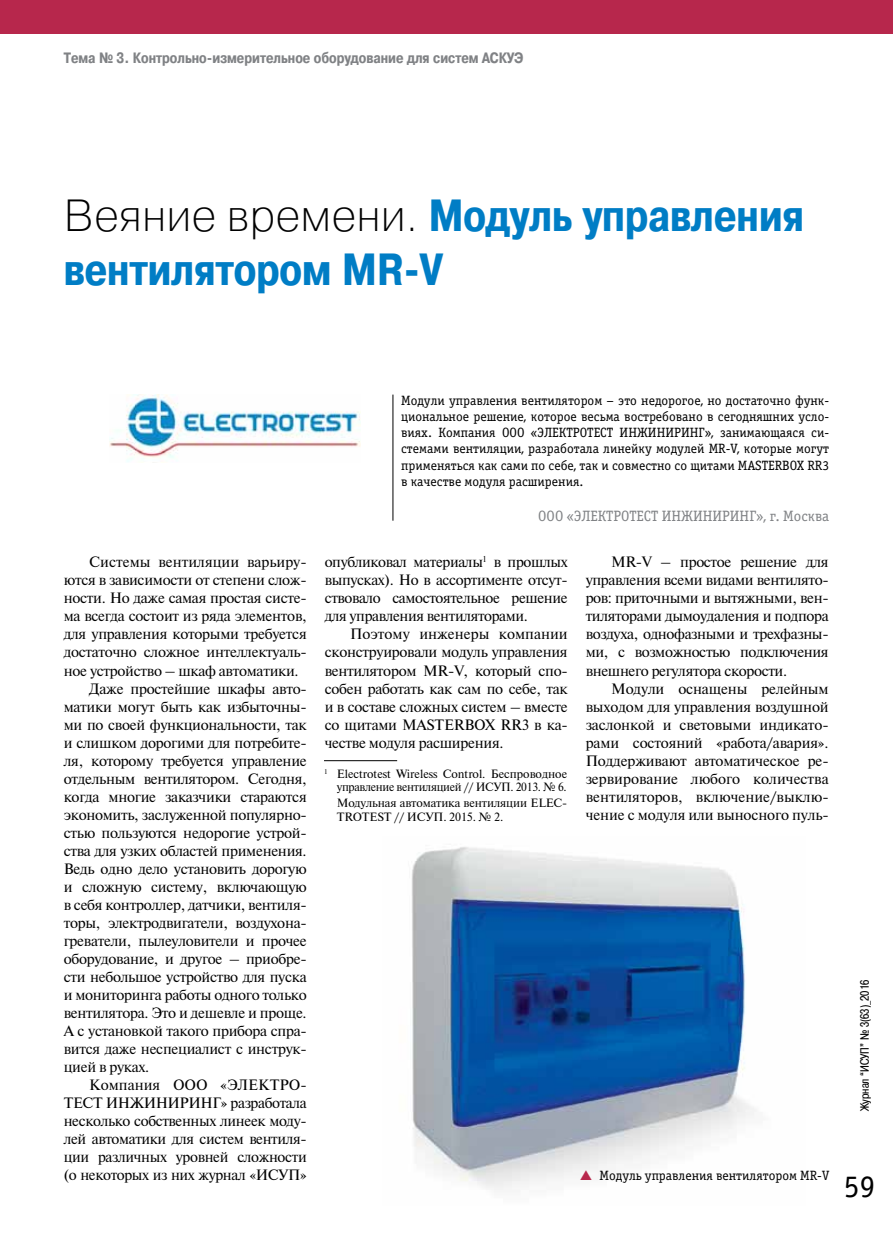
<style>
.page{position:relative;width:893px;height:1234px;background:#fff}
.page>*{position:absolute;margin:0;border:0;box-sizing:border-box;transform-origin:0 0}
.t1{font:700 45px/54px "Pragmatica Cond C";color:#007dc5}
.t2{font:31.5px "Officina Serif C";color:#000}
.t3{font:15px/18px "Newton";letter-spacing:-.02em;color:#000;text-align:justify}
.t4{font:700 15px "Pragmatica Cond C";color:#808285}
.t5{font:15px "Newton";color:#000}
.t6{font:15px "Officina Serif C";color:#808285}
.t7{font:13.5px/16.2px "Officina Serif C";color:#000;text-align:justify}
.t8{font:12px/13.5px "Newton";letter-spacing:-.01em;color:#000;text-align:right}
.t9{font:12px "Pragmatica Cond C";color:#000}
.s1{font-family:"Pragmatica Light C";font-weight:400;color:#000}
</style>
<div class="page">
<div style="left:0;top:0;width:893px;height:34px;background:#b7274c"></div>
<hr style="left:393px;top:394px;width:1px;height:126px;background:#000">
<hr style="left:324px;top:760px;width:73px;height:1px;background:#000">
<img style="left:412px;top:847px;width:344px;height:343px">
<img style="left:109px;top:394px;width:252px;height:68px">
<svg style="left:580px;top:1169px;width:12px;height:10px"></svg>
<p class="t4" style="left:64px;top:50px;width:461px">Тема № 3. Контрольно-измерительное оборудование для систем АСКУЭ</p>
<h1 class="t1" style="left:64px;top:189px;width:742px"><span class="s1">Веяние времени.</span> Модуль управления вентилятором MR-V</h1>
<p class="t5" style="left:89px;top:551px;width:219px">Системы вентиляции варьиру-</p>
<p class="t3" style="left:64px;top:570px;width:244px">ются в зависимости от степени слож-</p>
<p class="t3" style="left:64px;top:588px;width:244px">ности. Но даже самая простая систе-</p>
<p class="t3" style="left:64px;top:606px;width:244px">ма всегда состоит из ряда элементов,</p>
<p class="t3" style="left:64px;top:624px;width:244px">для управления которыми требуется</p>
<p class="t3" style="left:64px;top:642px;width:244px">достаточно сложное интеллектуаль-</p>
<p class="t3" style="left:64px;top:660px;width:236px">ное устройство – шкаф автоматики.</p>
<p class="t3" style="left:89px;top:678px;width:219px">Даже простейшие шкафы авто-</p>
<p class="t3" style="left:64px;top:696px;width:244px">матики могут быть как избыточны-</p>
<p class="t3" style="left:64px;top:714px;width:244px">ми по своей функциональности, так</p>
<p class="t3" style="left:64px;top:732px;width:244px">и слишком дорогими для потребите-</p>
<p class="t3" style="left:64px;top:750px;width:244px">ля, которому требуется управление</p>
<p class="t3" style="left:64px;top:768px;width:244px">отдельным вентилятором. Сегодня,</p>
<p class="t3" style="left:64px;top:786px;width:244px">когда многие заказчики стараются</p>
<p class="t3" style="left:64px;top:804px;width:244px">экономить, заслуженной популярно-</p>
<p class="t3" style="left:64px;top:822px;width:244px">стью пользуются недорогие устрой-</p>
<p class="t3" style="left:64px;top:840px;width:244px">ства для узких областей применения.</p>
<p class="t3" style="left:64px;top:858px;width:244px">Ведь одно дело установить дорогую</p>
<p class="t3" style="left:64px;top:876px;width:244px">и сложную систему, включающую</p>
<p class="t3" style="left:64px;top:894px;width:244px">в себя контроллер, датчики, вентиля-</p>
<p class="t3" style="left:64px;top:912px;width:244px">торы, электродвигатели, воздухона-</p>
<p class="t3" style="left:64px;top:930px;width:244px">греватели, пылеуловители и прочее</p>
<p class="t3" style="left:64px;top:948px;width:244px">оборудование, и другое – приобре-</p>
<p class="t3" style="left:64px;top:966px;width:244px">сти небольшое устройство для пуска</p>
<p class="t3" style="left:64px;top:984px;width:244px">и мониторинга работы одного только</p>
<p class="t3" style="left:64px;top:1002px;width:244px">вентилятора. Это и дешевле и проще.</p>
<p class="t3" style="left:64px;top:1020px;width:244px">А с установкой такого прибора спра-</p>
<p class="t3" style="left:64px;top:1038px;width:244px">вится даже неспециалист с инструк-</p>
<p class="t3" style="left:64px;top:1056px;width:87px">цией в руках.</p>
<p class="t5" style="left:89px;top:1073px;width:219px">Компания ООО «ЭЛЕКТРО-</p>
<p class="t3" style="left:64px;top:1092px;width:244px">ТЕСТ ИНЖИНИРИНГ» разработала</p>
<p class="t3" style="left:64px;top:1110px;width:244px">несколько собственных линеек моду-</p>
<p class="t3" style="left:64px;top:1128px;width:244px">лей автоматики для систем вентиля-</p>
<p class="t3" style="left:64px;top:1146px;width:244px">ции различных уровней сложности</p>
<p class="t3" style="left:64px;top:1164px;width:244px">(о некоторых из них журнал «ИСУП»</p>
<p class="t7" style="left:401px;top:392px;width:430px">Модули управления вентилятором – это недорогое, но достаточно функ&shy;циональное решение, которое весьма востребовано в сегодняшних усло&shy;виях. Компания ООО «ЭЛЕКТРОТЕСТ ИНЖИНИРИНГ», занимающаяся си&shy;стемами вентиляции, разработала линейку модулей MR-V, которые могут применяться как сами по себе, так и совместно со щитами MASTERBOX RR3 в качестве модуля расширения.</p>
<p class="t6" style="left:538px;top:507px;width:292px">ООО «ЭЛЕКТРОТЕСТ ИНЖИНИРИНГ», г. Москва</p>
<p class="t3" style="left:325px;top:552px;width:244px">опубликовал материалы<sup>1</sup> в прошлых выпусках). Но в ассортименте отсут&shy;ствовало самостоятельное решение для управления вентиляторами.</p>
<p class="t3" style="left:325px;top:624px;width:244px;text-indent:26px">Поэтому инженеры компании сконструировали модуль управления вентилятором MR-V, который спо&shy;собен работать как сам по себе, так и в составе сложных систем – вместе со щитами MASTERBOX RR3 в ка&shy;честве модуля расширения.</p>
<p class="t8" style="left:324px;top:766px;width:245px"><sup>1</sup> Electrotest Wireless Control. Беспроводное управление вентиляцией // ИСУП. 2013. № 6.</p>
<p class="t8" style="left:337px;top:795px;width:232px;text-align:left">Модульная автоматика вентиляции ELEC-<br>TROTEST // ИСУП. 2015. № 2.</p>
<p class="t3" style="left:586px;top:552px;width:244px;text-indent:26px">MR-V – простое решение для управления всеми видами вентилято&shy;ров: приточными и вытяжными, вен&shy;тиляторами дымоудаления и подпора воздуха, однофазными и трехфазны&shy;ми, с возможностью подключения внешнего регулятора скорости.</p>
<p class="t3" style="left:586px;top:678px;width:244px;text-indent:26px">Модули оснащены релейным выходом для управления воздушной заслонкой и световыми индикато&shy;рами состояний «работа/авария».<br>Поддерживают автоматическое ре&shy;зервирование любого количества вентиляторов, включение/выклю&shy;чение с модуля или выносного пуль-</p>
<p class="t9" style="left:858px;top:1110px;width:133px;rotate:-90deg">Журнал “ИСУП” № 3(63)_2016</p>
<p class="t7" style="left:599px;top:1167px;width:231px">Модуль управления вентилятором MR-V</p>
<h2 class="t2" style="left:844px;top:1168px;width:33px">59</h2>
</div>
